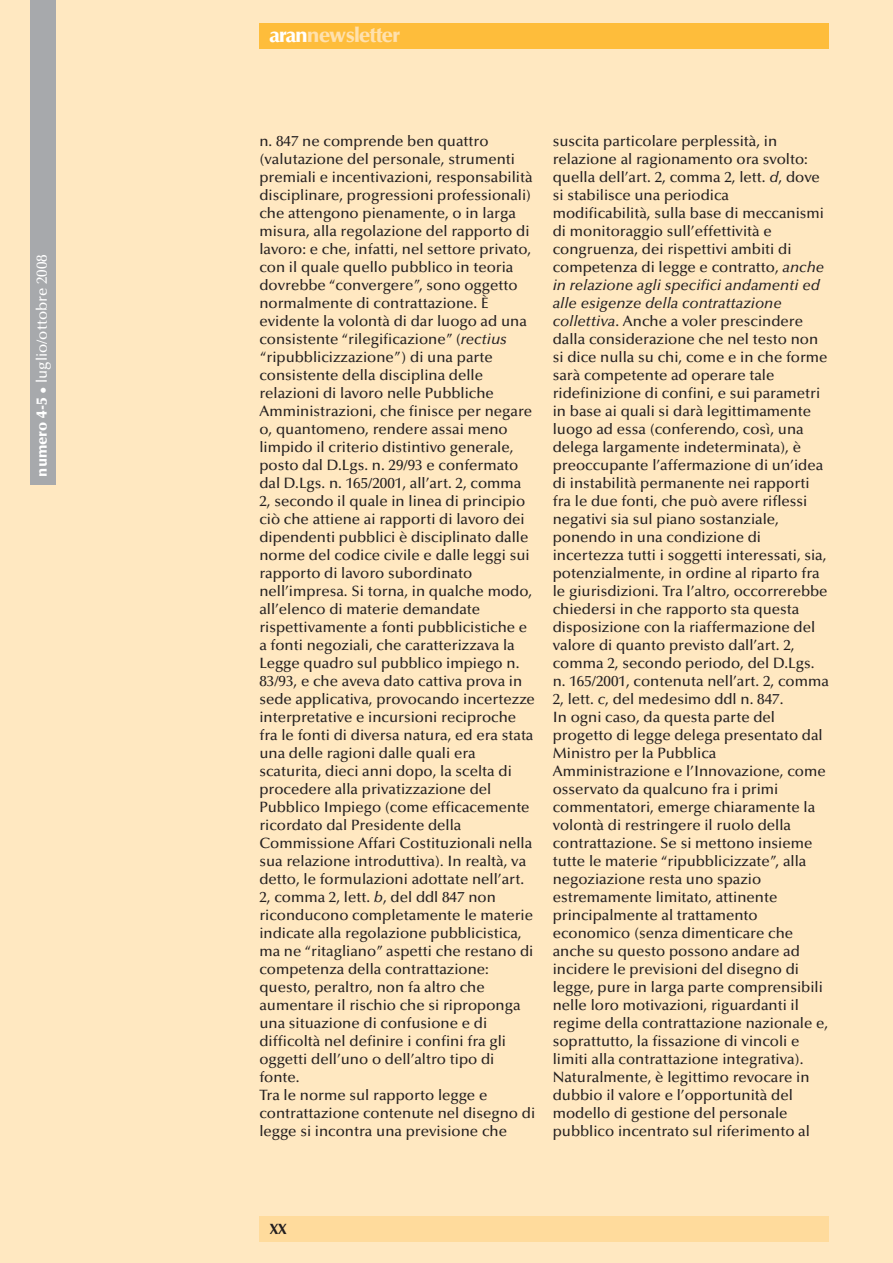
<style>
.page{position:relative;width:893px;height:1263px;background:#ffe8c1}
.page>*{position:absolute;margin:0;border:0;box-sizing:border-box;transform-origin:0 0}
.t1{font:900 21px "Optima";letter-spacing:-.05em;color:#ffe1ae}
.t2{font:500 15px/18px "Optima";color:#231f20}
.t3{font:500 15px "Optima";color:#fff}
.t4{font:700 15px "Optima";color:#231f20}
.s1{font-weight:900}
.s2{color:#fff}
.s3{font-style:italic}
</style>
<div class="page">
<div style="left:30px;top:0;width:25px;height:485px;background:#a7a9ac"></div>
<div style="left:259px;top:1216px;width:570px;height:26px;background:#ffdb9c"></div>
<div style="left:259px;top:23px;width:570px;height:26px;background:#febd3b"></div>
<p class="t3" style="left:35px;top:477px;width:224px;rotate:-90deg"><span class="s1">numero 4-5</span> • luglio/ottobre 2008</p>
<h1 class="t1" style="left:269px;top:26px;width:132px"><span class="s2">aran</span>newsletter</h1>
<p class="t2" style="left:259px;top:133px;width:277px">n. 847 ne comprende ben quattro (valutazione del personale, strumenti premiali e incentivazioni, responsabilità disciplinare, progressioni professionali) che attengono pienamente, o in larga misura, alla regolazione del rapporto di lavoro: e che, infatti, nel settore privato, con il quale quello pubblico in teoria dovrebbe “convergere”, sono oggetto normalmente di contrattazione. È evidente la volontà di dar luogo ad una consistente “rilegificazione” (<span class="s3">rectius </span>“ripubblicizzazione”) di una parte consistente della disciplina delle relazioni di lavoro nelle Pubbliche Amministrazioni, che finisce per negare o, quantomeno, rendere assai meno limpido il criterio distintivo generale, posto dal D.Lgs. n. 29/93 e confermato dal D.Lgs. n. 165/2001, all’art. 2, comma 2, secondo il quale in linea di principio ciò che attiene ai rapporti di lavoro dei dipendenti pubblici è disciplinato dalle norme del codice civile e dalle leggi sui rapporto di lavoro subordinato nell’impresa. Si torna, in qualche modo, all’elenco di materie demandate rispettivamente a fonti pubblicistiche e a fonti negoziali, che caratterizzava la Legge quadro sul pubblico impiego n.<br>83/93, e che aveva dato cattiva prova in sede applicativa, provocando incertezze interpretative e incursioni reciproche fra le fonti di diversa natura, ed era stata una delle ragioni dalle quali era scaturita, dieci anni dopo, la scelta di procedere alla privatizzazione del Pubblico Impiego (come efficacemente ricordato dal Presidente della Commissione Affari Costituzionali nella sua relazione introduttiva)<span class="s3">.</span> In realtà, va detto, le formulazioni adottate nell’art.<br>2, comma 2, lett. <span class="s3">b</span>, del ddl 847 non riconducono completamente le materie indicate alla regolazione pubblicistica, ma ne “ritagliano” aspetti che restano di competenza della contrattazione: questo, peraltro, non fa altro che aumentare il rischio che si riproponga una situazione di confusione e di difficoltà nel definire i confini fra gli oggetti dell’uno o dell’altro tipo di fonte.<br>Tra le norme sul rapporto legge e contrattazione contenute nel disegno di legge si incontra una previsione che</p>
<p class="t2" style="left:553px;top:133px;width:278px">suscita particolare perplessità, in relazione al ragionamento ora svolto: quella dell’art. 2, comma 2, lett. <span class="s3">d</span>, dove si stabilisce una periodica modificabilità, sulla base di meccanismi di monitoraggio sull’effettività e congruenza, dei rispettivi ambiti di competenza di legge e contratto, <span class="s3">anche in relazione agli specifici andamenti ed alle esigenze della contrattazione collettiva</span>. Anche a voler prescindere dalla considerazione che nel testo non si dice nulla su chi, come e in che forme sarà competente ad operare tale ridefinizione di confini, e sui parametri in base ai quali si darà legittimamente luogo ad essa (conferendo, così, una delega largamente indeterminata), è preoccupante l’affermazione di un’idea di instabilità permanente nei rapporti fra le due fonti, che può avere riflessi negativi sia sul piano sostanziale, ponendo in una condizione di incertezza tutti i soggetti interessati, sia, potenzialmente, in ordine al riparto fra le giurisdizioni. Tra l’altro, occorrerebbe chiedersi in che rapporto sta questa disposizione con la riaffermazione del valore di quanto previsto dall’art. 2, comma 2, secondo periodo, del D.Lgs. n. 165/2001, contenuta nell’art. 2, comma 2, lett. <span class="s3">c</span>, del medesimo ddl n. 847.<br>In ogni caso, da questa parte del progetto di legge delega presentato dal Ministro per la Pubblica Amministrazione e l’Innovazione, come osservato da qualcuno fra i primi commentatori, emerge chiaramente la volontà di restringere il ruolo della contrattazione. Se si mettono insieme tutte le materie “ripubblicizzate”, alla negoziazione resta uno spazio estremamente limitato, attinente principalmente al trattamento economico (senza dimenticare che anche su questo possono andare ad incidere le previsioni del disegno di legge, pure in larga parte comprensibili nelle loro motivazioni, riguardanti il regime della contrattazione nazionale e, soprattutto, la fissazione di vincoli e limiti alla contrattazione integrativa).<br>Naturalmente, è legittimo revocare in dubbio il valore e l’opportunità del modello di gestione del personale pubblico incentrato sul riferimento al</p>
<p class="t4" style="left:269px;top:1223px;width:19px">XX</p>
</div>
